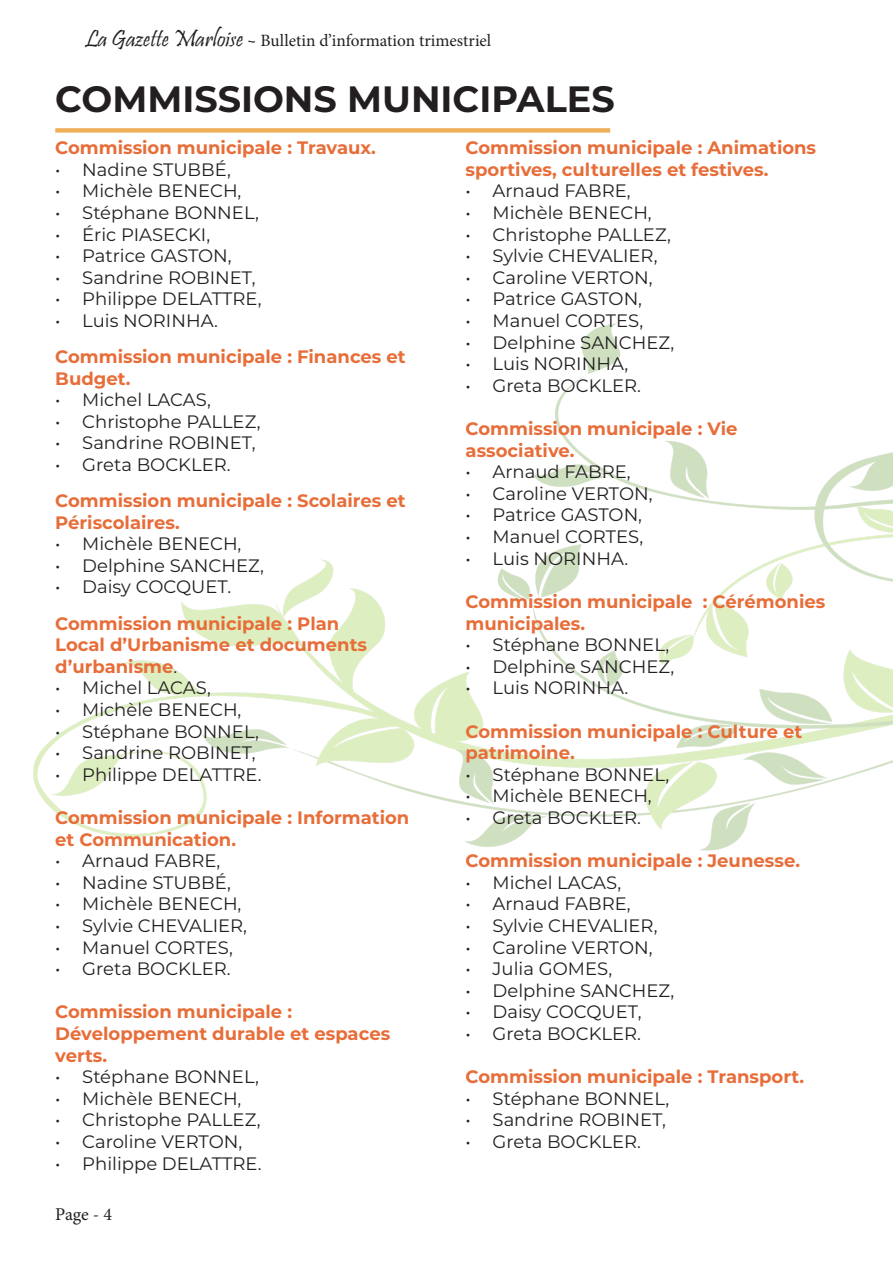
<style>
.page{position:relative;width:893px;height:1263px;background:#fff}
.page>*{position:absolute;margin:0;border:0;box-sizing:border-box;transform-origin:0 0}
.t1{font:700 36.6px "Montserrat";color:#231f20}
.t2{font:18px "Montserrat";color:#231f20}
.t3{font:700 18px/21.6px "Montserrat";color:#e76d39}
.t4{font:18px "Minion Pro";color:#231f20}
.t5{font:17.25px "Minion Pro";color:#231f20}
.s1{font-family:"Pristina";font-size:24.15px}
.s2{font-weight:400;color:#231f20}
</style>
<div class="page">
<img style="left:33px;top:323px;width:860px;height:528px">
<div style="left:55px;top:128px;width:555px;height:5px;background:#efae58"></div>
<p class="t5" style="left:85px;top:29px;width:408px"><span class="s1">La Gazette Marloise -</span> Bulletin d’information trimestriel</p>
<p class="t1" style="left:55px;top:73px;width:561px">COMMISSIONS MUNICIPALES</p>
<p class="t3" style="left:55px;top:136px;width:322px">Commission municipale : Travaux.</p>
<p class="t2" style="left:55px;top:157px;width:177px">• Nadine STUBBÉ,</p>
<p class="t2" style="left:55px;top:179px;width:188px">• Michèle BENECH,</p>
<p class="t2" style="left:55px;top:200px;width:205px">• Stéphane BONNEL,</p>
<p class="t2" style="left:55px;top:222px;width:156px">• Éric PIASECKI,</p>
<p class="t2" style="left:55px;top:243px;width:178px">• Patrice GASTON,</p>
<p class="t2" style="left:55px;top:265px;width:202px">• Sandrine ROBINET,</p>
<p class="t2" style="left:55px;top:287px;width:208px">• Philippe DELATTRE,</p>
<p class="t2" style="left:55px;top:308px;width:164px">• Luis NORINHA.</p>
<p class="t3" style="left:55px;top:345px;width:352px">Commission municipale : Finances et<br>Budget.</p>
<p class="t2" style="left:55px;top:387px;width:157px">• Michel LACAS,</p>
<p class="t2" style="left:55px;top:409px;width:207px">• Christophe PALLEZ,</p>
<p class="t2" style="left:55px;top:431px;width:202px">• Sandrine ROBINET,</p>
<p class="t2" style="left:55px;top:452px;width:177px">• Greta BOCKLER.</p>
<p class="t3" style="left:55px;top:489px;width:352px">Commission municipale : Scolaires et<br>Périscolaires.</p>
<p class="t2" style="left:55px;top:531px;width:188px">• Michèle BENECH,</p>
<p class="t2" style="left:55px;top:553px;width:210px">• Delphine SANCHEZ,</p>
<p class="t2" style="left:55px;top:575px;width:177px">• Daisy COCQUET.</p>
<p class="t3" style="left:55px;top:611px;width:313px">Commission municipale : Plan<br>Local d’Urbanisme et documents d’urbanisme<span class="s2">.</span></p>
<p class="t2" style="left:55px;top:675px;width:157px">• Michel LACAS,</p>
<p class="t2" style="left:55px;top:697px;width:188px">• Michèle BENECH,</p>
<p class="t2" style="left:55px;top:719px;width:205px">• Stéphane BONNEL,</p>
<p class="t2" style="left:55px;top:740px;width:202px">• Sandrine ROBINET,</p>
<p class="t2" style="left:55px;top:762px;width:208px">• Philippe DELATTRE.</p>
<p class="t3" style="left:55px;top:806px;width:356px">Commission municipale : Information et Communication.</p>
<p class="t2" style="left:55px;top:848px;width:167px">• Arnaud FABRE,</p>
<p class="t2" style="left:55px;top:870px;width:177px">• Nadine STUBBÉ,</p>
<p class="t2" style="left:55px;top:891px;width:188px">• Michèle BENECH,</p>
<p class="t2" style="left:55px;top:913px;width:193px">• Sylvie CHEVALIER,</p>
<p class="t2" style="left:55px;top:935px;width:179px">• Manuel CORTES,</p>
<p class="t2" style="left:55px;top:956px;width:177px">• Greta BOCKLER.</p>
<p class="t3" style="left:55px;top:1000px;width:336px">Commission municipale :<br>Développement durable et espaces verts.</p>
<p class="t2" style="left:55px;top:1064px;width:205px">• Stéphane BONNEL,</p>
<p class="t2" style="left:55px;top:1086px;width:188px">• Michèle BENECH,</p>
<p class="t2" style="left:55px;top:1107px;width:207px">• Christophe PALLEZ,</p>
<p class="t2" style="left:55px;top:1129px;width:189px">• Caroline VERTON,</p>
<p class="t2" style="left:55px;top:1151px;width:208px">• Philippe DELATTRE.</p>
<p class="t3" style="left:466px;top:136px;width:352px">Commission municipale : Animations sportives, culturelles et festives.</p>
<p class="t2" style="left:466px;top:179px;width:167px">• Arnaud FABRE,</p>
<p class="t2" style="left:466px;top:200px;width:188px">• Michèle BENECH,</p>
<p class="t2" style="left:466px;top:222px;width:207px">• Christophe PALLEZ,</p>
<p class="t2" style="left:466px;top:243px;width:193px">• Sylvie CHEVALIER,</p>
<p class="t2" style="left:466px;top:265px;width:189px">• Caroline VERTON,</p>
<p class="t2" style="left:466px;top:287px;width:178px">• Patrice GASTON,</p>
<p class="t2" style="left:466px;top:308px;width:179px">• Manuel CORTES,</p>
<p class="t2" style="left:466px;top:330px;width:210px">• Delphine SANCHEZ,</p>
<p class="t2" style="left:466px;top:351px;width:164px">• Luis NORINHA,</p>
<p class="t2" style="left:466px;top:373px;width:177px">• Greta BOCKLER.</p>
<p class="t3" style="left:466px;top:417px;width:273px">Commission municipale : Vie associative.</p>
<p class="t2" style="left:466px;top:459px;width:167px">• Arnaud FABRE,</p>
<p class="t2" style="left:466px;top:481px;width:189px">• Caroline VERTON,</p>
<p class="t2" style="left:466px;top:503px;width:178px">• Patrice GASTON,</p>
<p class="t2" style="left:466px;top:524px;width:179px">• Manuel CORTES,</p>
<p class="t2" style="left:466px;top:546px;width:164px">• Luis NORINHA.</p>
<p class="t3" style="left:466px;top:590px;width:361px">Commission municipale : Cérémonies municipales.</p>
<p class="t2" style="left:466px;top:632px;width:205px">• Stéphane BONNEL,</p>
<p class="t2" style="left:466px;top:654px;width:210px">• Delphine SANCHEZ,</p>
<p class="t2" style="left:466px;top:675px;width:164px">• Luis NORINHA.</p>
<p class="t3" style="left:466px;top:719px;width:338px">Commission municipale : Culture et patrimoine.</p>
<p class="t2" style="left:466px;top:762px;width:205px">• Stéphane BONNEL,</p>
<p class="t2" style="left:466px;top:783px;width:188px">• Michèle BENECH,</p>
<p class="t2" style="left:466px;top:805px;width:177px">• Greta BOCKLER.</p>
<p class="t3" style="left:466px;top:849px;width:336px">Commission municipale : Jeunesse.</p>
<p class="t2" style="left:466px;top:870px;width:157px">• Michel LACAS,</p>
<p class="t2" style="left:466px;top:891px;width:167px">• Arnaud FABRE,</p>
<p class="t2" style="left:466px;top:913px;width:193px">• Sylvie CHEVALIER,</p>
<p class="t2" style="left:466px;top:935px;width:189px">• Caroline VERTON,</p>
<p class="t2" style="left:466px;top:956px;width:148px">• Julia GOMES,</p>
<p class="t2" style="left:466px;top:978px;width:210px">• Delphine SANCHEZ,</p>
<p class="t2" style="left:466px;top:999px;width:177px">• Daisy COCQUET,</p>
<p class="t2" style="left:466px;top:1021px;width:177px">• Greta BOCKLER.</p>
<p class="t3" style="left:466px;top:1065px;width:340px">Commission municipale : Transport.</p>
<p class="t2" style="left:466px;top:1086px;width:205px">• Stéphane BONNEL,</p>
<p class="t2" style="left:466px;top:1107px;width:202px">• Sandrine ROBINET,</p>
<p class="t2" style="left:466px;top:1129px;width:177px">• Greta BOCKLER.</p>
<p class="t4" style="left:55px;top:1202px;width:58px">Page - 4</p>
</div>
